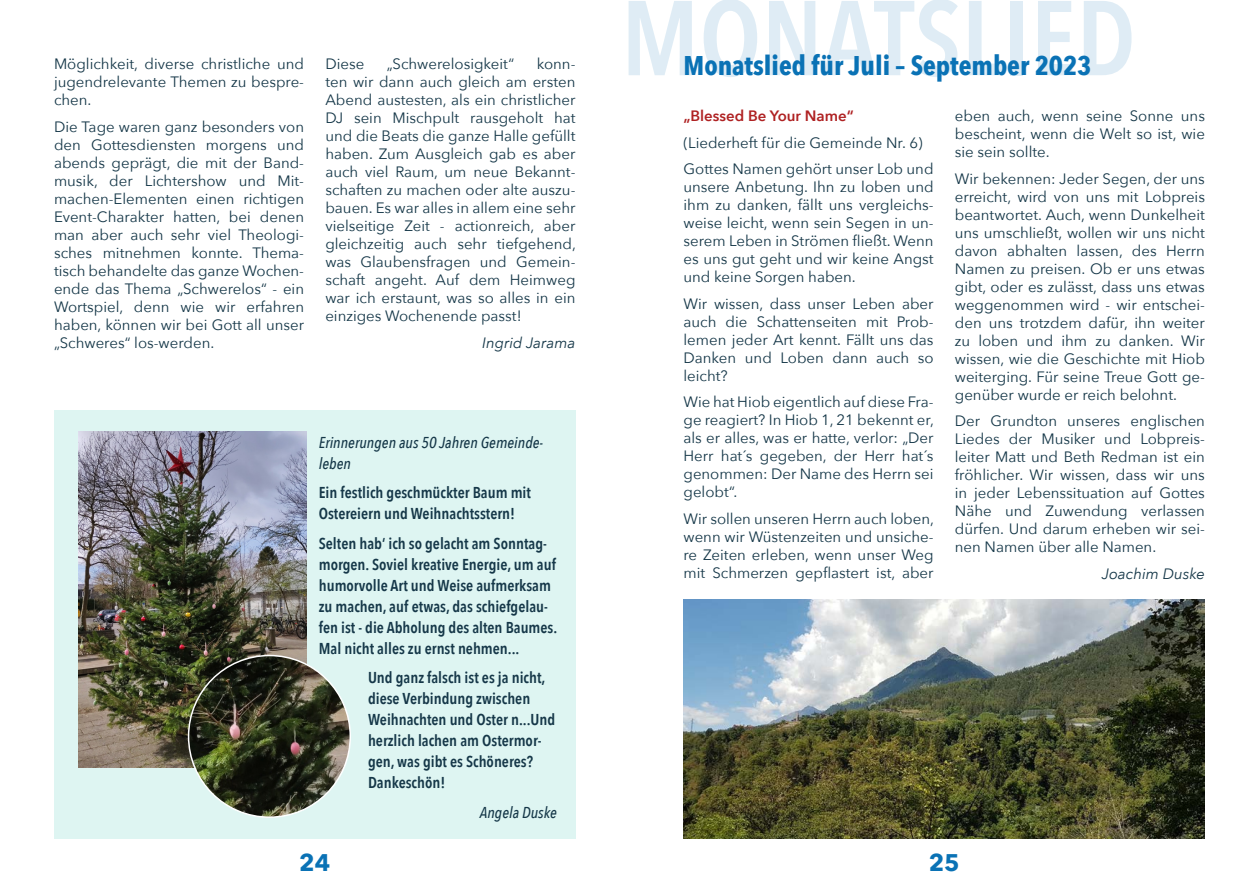
<style>
.page{position:relative;width:1259px;height:893px;background:#fff}
.page>*{position:absolute;margin:0;border:0;box-sizing:border-box;transform-origin:0 0}
.t1{font:600 105px "Avenir Next Condensed";color:#0a72b5}
.t2{font:700 27px "Avenir Next Condensed";color:#0a72b5}
.Fließtext{font:700 24px "Avenir Next";color:#0a72b5}
.t3{font:600 15.75px/21px "Avenir Next Condensed";color:#153748}
.t4{font:italic 500 15.75px/21px "Avenir Next Condensed";color:#153748}
.Fließtext-2{font:15px/18px "Avenir Next";color:#153748;text-align:justify}
.Fließtext-3{font:italic 15px "Avenir Next";color:#153748}
.Fließtext-4{font:600 15px "Avenir Next";color:#af2122}
</style>
<div class="page">
<div style="left:54px;top:411px;width:521px;height:428px;background:#def5f2"></div>
<img style="left:78px;top:431px;width:228px;height:337px">
<img style="left:189px;top:655px;width:161px;height:162px;border-radius:81px">
<img style="left:683px;top:600px;width:522px;height:239px">
<p class="Fließtext-2" style="left:54px;top:54px;width:252px">Möglichkeit, diverse christliche und jugendrelevante Themen zu bespre&shy;chen.</p>
<p class="Fließtext-2" style="left:54px;top:117px;width:252px">Die Tage waren ganz besonders von den Gottesdiensten morgens und abends geprägt, die mit der Band&shy;musik, der Lichtershow und Mit&shy;machen-Elementen einen richtigen Event-Charakter hatten, bei denen man aber auch sehr viel Theologi&shy;sches mitnehmen konnte. Thema&shy;tisch behandelte das ganze Wochen&shy;ende das Thema „Schwerelos“ - ein Wortspiel, denn wie wir erfahren haben, können wir bei Gott all unser „Schweres“ los-werden.</p>
<p class="Fließtext-2" style="left:325px;top:54px;width:252px;text-indent:211px">konn&shy;ten wir dann auch gleich am ersten Abend austesten, als ein christlicher DJ sein Mischpult rausgeholt hat und die Beats die ganze Halle gefüllt haben. Zum Ausgleich gab es aber auch viel Raum, um neue Bekannt&shy;schaften zu machen oder alte auszu&shy;bauen. Es war alles in allem eine sehr vielseitige Zeit - actionreich, aber gleichzeitig auch sehr tiefgehend, was Glaubensfragen und Gemein&shy;schaft angeht. Auf dem Heimweg war ich erstaunt, was so alles in ein einziges Wochenende passt!</p>
<p class="Fließtext-3" style="left:482px;top:330px;width:95px">Ingrid Jarama</p>
<p class="Fließtext-2" style="left:325px;top:54px;width:40px">Diese</p>
<p class="Fließtext-2" style="left:387px;top:54px;width:129px">„Schwerelosigkeit“</p>
<p class="t4" style="left:319px;top:432px;width:226px">Erinnerungen aus 50 Jahren Gemeinde&shy;leben</p>
<p class="t3" style="left:319px;top:482px;width:214px">Ein festlich geschmückter Baum mit<br>Ostereiern und Weihnachtsstern!</p>
<p class="t3" style="left:319px;top:532px;width:240px">Selten hab‘ ich so gelacht am Sonntag&shy;morgen. Soviel kreative Energie, um auf humorvolle Art und Weise aufmerksam zu machen, auf etwas, das schiefgelau&shy;fen ist - die Abholung des alten Baumes.<br>Mal nicht alles zu ernst nehmen...</p>
<p class="t3" style="left:368px;top:667px;width:189px">Und ganz falsch ist es ja nicht, diese Verbindung zwischen<br>Weihnachten und Oster n...Und herzlich lachen am Ostermor&shy;gen, was gibt es Schöneres?<br>Dankeschön!</p>
<p class="t4" style="left:480px;top:802px;width:79px">Angela Duske</p>
<p class="Fließtext" style="left:299px;top:842px;width:33px">24</p>
<h1 class="t1" style="left:621px;top:-52px;width:516px">MONATSLIED</h1>
<p class="t2" style="left:683px;top:49px;width:409px">Monatslied für Juli – September 2023</p>
<p class="Fließtext-4" style="left:683px;top:103px;width:172px">„Blessed Be Your Name“</p>
<p class="Fließtext-2" style="left:683px;top:133px;width:240px">(Liederheft für die Gemeinde Nr. 6)</p>
<p class="Fließtext-2" style="left:683px;top:159px;width:252px">Gottes Namen gehört unser Lob und unsere Anbetung. Ihn zu loben und ihm zu danken, fällt uns vergleichs&shy;weise leicht, wenn sein Segen in un&shy;serem Leben in Strömen fließt. Wenn es uns gut geht und wir keine Angst und keine Sorgen haben.</p>
<p class="Fließtext-2" style="left:683px;top:294px;width:252px">Wir wissen, dass unser Leben aber auch die Schattenseiten mit Prob&shy;lemen jeder Art kennt. Fällt uns das Danken und Loben dann auch so leicht?</p>
<p class="Fließtext-2" style="left:683px;top:392px;width:252px">Wie hat Hiob eigentlich auf diese Fra&shy;ge reagiert? In Hiob 1, 21 bekennt er, als er alles, was er hatte, verlor: „Der Herr hat´s gegeben, der Herr hat´s genommen: Der Name des Herrn sei gelobt“.</p>
<p class="Fließtext-2" style="left:683px;top:509px;width:252px">Wir sollen unseren Herrn auch loben, wenn wir Wüstenzeiten und unsiche&shy;re Zeiten erleben, wenn unser Weg mit Schmerzen gepflastert ist, aber</p>
<p class="Fließtext-2" style="left:955px;top:106px;width:252px">eben auch, wenn seine Sonne uns bescheint, wenn die Welt so ist, wie sie sein sollte.</p>
<p class="Fließtext-2" style="left:955px;top:169px;width:252px">Wir bekennen: Jeder Segen, der uns erreicht, wird von uns mit Lobpreis beantwortet. Auch, wenn Dunkelheit uns umschließt, wollen wir uns nicht davon abhalten lassen, des Herrn Namen zu preisen. Ob er uns etwas gibt, oder es zulässt, dass uns etwas weggenommen wird - wir entschei&shy;den uns trotzdem dafür, ihn weiter zu loben und ihm zu danken. Wir wissen, wie die Geschichte mit Hiob weiterging. Für seine Treue Gott ge&shy;genüber wurde er reich belohnt.</p>
<p class="Fließtext-2" style="left:955px;top:411px;width:252px">Der Grundton unseres englischen Liedes der Musiker und Lobpreis&shy;leiter Matt und Beth Redman ist ein fröhlicher. Wir wissen, dass wir uns in jeder Lebenssituation auf Gottes Nähe und Zuwendung verlassen dürfen. Und darum erheben wir sei&shy;nen Namen über alle Namen.</p>
<p class="Fließtext-3" style="left:1101px;top:561px;width:105px">Joachim Duske</p>
<p class="Fließtext" style="left:928px;top:842px;width:33px">25</p>
</div>
